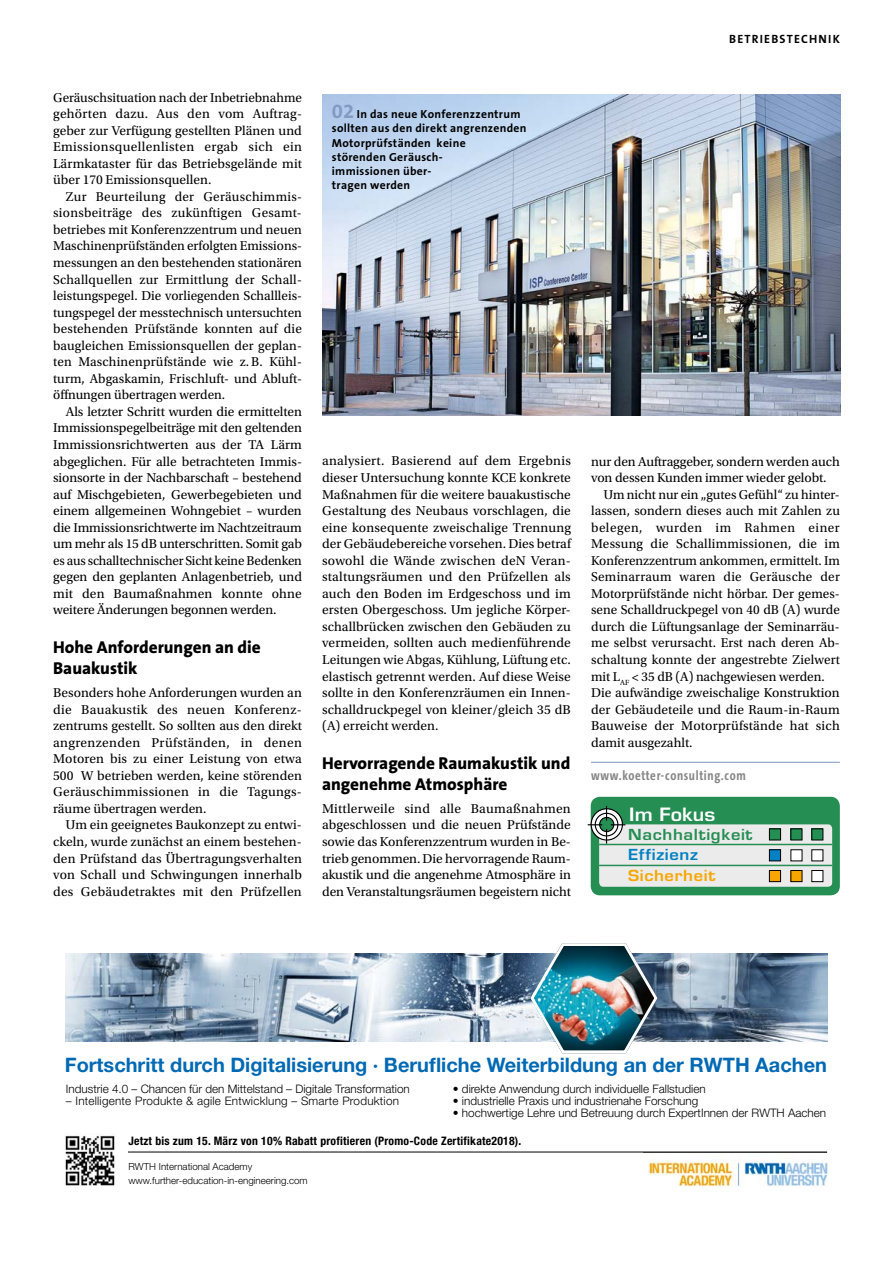
<style>
.page{position:relative;width:893px;height:1263px;background:#fff}
.page>*{position:absolute;margin:0;border:0;box-sizing:border-box;transform-origin:0 0}
.t1{font:700 19.95px "Helvetica Neue LT Com";color:#0069b4}
.t2{font:18px "Square 721 Dm Normal";color:#fff;scale:1.09 1}
.t3{font:800 17.25px/21px "The Sans B8";color:#000}
.t4{font:14.85px "Square 721 Dm Normal";letter-spacing:.04em;color:#258e53;scale:1.11 1}
.t5{font:14.85px "Square 721 Dm Normal";letter-spacing:.04em;color:#f7a600;scale:1.11 1}
.t6{font:14.85px "Square 721 Dm Normal";letter-spacing:.04em;color:#0081c3;scale:1.11 1}
.t7{font:13.5px/16.5px "Utopia Std";letter-spacing:.005em;color:#000;text-align:justify}
.t8{font:13.5px "Utopia Std";letter-spacing:.035em;color:#000}
.t9{font:700 13.5px "The Sans Cd LF7";letter-spacing:.05em;color:#878787}
.t10{font:700 12px "The Sans B7";letter-spacing:.1em;color:#000}
.t11{font:300 11.7px "Helvetica Neue LT Com";color:#000}
.t12{font:700 11.7px/14.2px "The Sans B7";letter-spacing:.025em;color:#000}
.t13{font:700 condensed 11.7px "Helvetica Neue LT Com";letter-spacing:.02em;color:#000}
.t14{font:300 11.7px "Helvetica Neue LT Com";letter-spacing:.02em;color:#000}
.t15{font:300 9.75px/14.7px "Helvetica Neue LT Com";color:#000}
.s1{font-size:20.25px;color:#839bc3}
</style>
<div class="page">
<img style="left:323px;top:94px;width:518px;height:322px">
<div style="left:591px;top:797px;width:248px;height:97px;background:#258e53;border-radius:9px"></div>
<div style="left:591px;top:797px;width:249px;height:98px;border:2px solid #258e53;border-radius:9px"></div>
<div style="left:599px;top:824px;width:233px;height:63px;background:#ebebeb;border-radius:4px"></div>
<svg style="left:588px;top:806px;width:37px;height:38px"></svg>
<hr style="left:599px;top:844px;width:233px;height:1px;background:#258e53">
<hr style="left:599px;top:865px;width:233px;height:1px;background:#258e53">
<div style="left:769px;top:829px;width:11px;height:11px;background:#258e53"></div>
<div style="left:769px;top:828px;width:12px;height:12px;border:1px solid #000"></div>
<div style="left:791px;top:829px;width:11px;height:11px;background:#258e53"></div>
<div style="left:790px;top:828px;width:12px;height:12px;border:1px solid #000"></div>
<div style="left:812px;top:829px;width:11px;height:11px;background:#258e53"></div>
<div style="left:811px;top:828px;width:12px;height:12px;border:1px solid #000"></div>
<div style="left:769px;top:850px;width:11px;height:11px;background:#0081c3"></div>
<div style="left:769px;top:849px;width:12px;height:12px;border:1px solid #000"></div>
<div style="left:791px;top:850px;width:11px;height:11px;background:#fff"></div>
<div style="left:812px;top:850px;width:11px;height:11px;background:#fff"></div>
<div style="left:769px;top:870px;width:11px;height:12px;background:#f7a600"></div>
<div style="left:769px;top:870px;width:12px;height:12px;border:1px solid #000"></div>
<div style="left:791px;top:870px;width:11px;height:12px;background:#f7a600"></div>
<div style="left:790px;top:870px;width:12px;height:12px;border:1px solid #000"></div>
<div style="left:812px;top:870px;width:11px;height:12px;background:#fff"></div>
<div style="left:811px;top:870px;width:12px;height:12px;border:1px solid #000"></div>
<hr style="left:591px;top:762px;width:249px;height:1px;background:#839bc3">
<img style="left:66px;top:953px;width:761px;height:88px">
<img style="left:648px;top:1152px;width:180px;height:35px">
<img style="left:529px;top:943px;width:130px;height:111px">
<img style="left:65px;top:1135px;width:50px;height:51px">
<hr style="left:128px;top:1152px;width:699px;height:1px;background:#000">
<p class="t7" style="left:53px;top:89px;width:250px">Geräuschsituation nach der Inbetriebnahme gehörten dazu. Aus den vom Auftrag&shy;geber zur Verfügung gestellten Plänen und Emissionsquellenlisten ergab sich ein Lärmkataster für das Betriebsgelände mit über 170 Emissionsquellen.</p>
<p class="t7" style="left:53px;top:188px;width:250px;text-indent:13px">Zur Beurteilung der Geräuschimmis&shy;sionsbeiträge des zukünftigen Gesamt&shy;betriebes mit Konferenzzentrum und neuen Maschinenprüfständen erfolgten Emissions&shy;messungen an den bestehenden stationären Schallquellen zur Ermittlung der Schall&shy;leistungspegel. Die vorliegenden Schallleis&shy;tungspegel der messtechnisch untersuchten bestehenden Prüfstände konnten auf die baugleichen Emissionsquellen der geplan&shy;ten Maschinenprüfstände wie z.B. Kühl&shy;turm, Abgaskamin, Frischluft- und Abluft&shy;öffnungen übertragen werden.</p>
<p class="t7" style="left:53px;top:403px;width:250px;text-indent:13px">Als letzter Schritt wurden die ermittelten Immissionspegelbeiträge mit den geltenden Immissionsrichtwerten aus der TA Lärm abgeglichen. Für alle betrachteten Immis&shy;sionsorte in der Nachbarschaft – bestehend auf Mischgebieten, Gewerbegebieten und einem allgemeinen Wohngebiet – wurden die Immissionsrichtwerte im Nachtzeitraum um mehr als 15 dB unterschritten. Somit gab es aus schalltechnischer Sicht keine Bedenken gegen den geplanten Anlagenbetrieb, und mit den Baumaßnahmen konnte ohne weitere Änderungen begonnen werden.</p>
<p class="t3" style="left:53px;top:637px;width:209px">Hohe Anforderungen an die<br>Bauakustik</p>
<p class="t7" style="left:53px;top:685px;width:250px">Besonders hohe Anforderungen wurden an die Bauakustik des neuen Konferenz&shy;zentrums gestellt. So sollten aus den direkt angrenzenden Prüfständen, in denen Motoren bis zu einer Leistung von etwa 500 W betrieben werden, keine störenden Geräuschimmissionen in die Tagungs&shy;räume übertragen werden.</p>
<p class="t7" style="left:53px;top:817px;width:250px;text-indent:13px">Um ein geeignetes Baukonzept zu entwi&shy;ckeln, wurde zunächst an einem bestehen&shy;den Prüfstand das Übertragungsverhalten von Schall und Schwingungen innerhalb des Gebäudetraktes mit den Prüfzellen</p>
<p class="t12" style="left:332px;top:107px;width:196px"><span class="s1">02</span> In das neue Konferenzzentrum sollten aus den direkt angrenzenden<br>Motorprüfständen keine<br>störenden Geräusch-<br>immissionen über-<br>tragen werden</p>
<p class="t10" style="left:729px;top:32px;width:112px">BETRIEBSTECHNIK</p>
<p class="t7" style="left:322px;top:453px;width:250px">analysiert. Basierend auf dem Ergebnis dieser Untersuchung konnte KCE konkrete Maßnahmen für die weitere bauakustische Gestaltung des Neubaus vorschlagen, die eine konsequente zweischalige Trennung der Gebäudebereiche vorsehen. Dies betraf sowohl die Wände zwischen deN Veran&shy;staltungsräumen und den Prüfzellen als auch den Boden im Erdgeschoss und im ersten Obergeschoss. Um jegliche Körper&shy;schallbrücken zwischen den Gebäuden zu vermeiden, sollten auch medienführende Leitungen wie Abgas, Kühlung, Lüftung etc. elastisch getrennt werden. Auf diese Weise sollte in den Konferenzräumen ein Innen&shy;schalldruckpegel von kleiner/gleich 35 dB (A) erreicht werden.</p>
<p class="t3" style="left:322px;top:753px;width:250px">Hervorragende Raumakustik und angenehme Atmosphäre</p>
<p class="t7" style="left:322px;top:800px;width:250px">Mittlerweile sind alle Baumaßnahmen abgeschlossen und die neuen Prüfstände sowie das Konferenzzentrum wurden in Be&shy;trieb genommen. Die hervorragende Raum&shy;akustik und die angenehme Atmosphäre in den Veranstaltungsräumen begeistern nicht</p>
<p class="t7" style="left:591px;top:453px;width:250px">nur den Auftraggeber, sondern werden auch</p>
<p class="t7" style="left:591px;top:470px;width:237px">von dessen Kunden immer wieder gelobt.</p>
<p class="t7" style="left:604px;top:486px;width:237px">Um nicht nur ein „gutes Gefühl“ zu hinter-</p>
<p class="t7" style="left:591px;top:503px;width:250px">lassen, sondern dieses auch mit Zahlen zu</p>
<p class="t8" style="left:591px;top:520px;width:250px">belegen, wurden im Rahmen einer</p>
<p class="t7" style="left:591px;top:536px;width:250px">Messung die Schallimmissionen, die im</p>
<p class="t7" style="left:591px;top:552px;width:250px">Konferenzzentrum ankommen, ermittelt. Im</p>
<p class="t7" style="left:591px;top:569px;width:250px">Seminarraum waren die Geräusche der</p>
<p class="t7" style="left:591px;top:585px;width:250px">Motorprüfstände nicht hörbar. Der gemes-</p>
<p class="t7" style="left:591px;top:602px;width:250px">sene Schalldruckpegel von 40 dB (A) wurde</p>
<p class="t7" style="left:591px;top:618px;width:250px">durch die Lüftungsanlage der Seminarräu-</p>
<p class="t7" style="left:591px;top:635px;width:250px">me selbst verursacht. Erst nach deren Ab-</p>
<p class="t7" style="left:591px;top:652px;width:250px">schaltung konnte der angestrebte Zielwert</p>
<p class="t7" style="left:591px;top:668px;width:235px">mit L<sub>AF</sub> &lt; 35 dB (A) nachgewiesen werden.</p>
<p class="t7" style="left:591px;top:685px;width:250px">Die aufwändige zweischalige Konstruktion</p>
<p class="t7" style="left:591px;top:701px;width:250px">der Gebäudeteile und die Raum-in-Raum</p>
<p class="t7" style="left:591px;top:718px;width:250px">Bauweise der Motorprüfstände hat sich</p>
<p class="t7" style="left:591px;top:734px;width:103px">damit ausgezahlt.</p>
<p class="t9" style="left:591px;top:768px;width:156px">www.koetter-consulting.com</p>
<h2 class="t2" style="left:629px;top:803px;width:80px">Im Fokus</h2>
<p class="t4" style="left:628px;top:825px;width:114px">Nachhaltigkeit</p>
<p class="t6" style="left:628px;top:845px;width:64px">Effizienz</p>
<p class="t5" style="left:628px;top:866px;width:80px">Sicherheit</p>
<h1 class="t1" style="left:65px;top:1052px;width:764px">Fortschritt durch Digitalisierung · Berufliche Weiterbildung an der RWTH Aachen</h1>
<p class="t11" style="left:66px;top:1082px;width:345px">Industrie 4.0 – Chancen für den Mittelstand – Digitale Transformation</p>
<p class="t14" style="left:66px;top:1094px;width:335px">– Intelligente Produkte &amp; agile Entwicklung – Smarte Produktion</p>
<p class="t11" style="left:453px;top:1082px;width:254px">• direkte Anwendung durch individuelle Fallstudien</p>
<p class="t11" style="left:453px;top:1094px;width:247px">• industrielle Praxis und industrienahe Forschung</p>
<p class="t11" style="left:453px;top:1106px;width:375px">• hochwertige Lehre und Betreuung durch ExpertInnen der RWTH Aachen</p>
<p class="t13" style="left:128px;top:1133px;width:395px">Jetzt bis zum 15. März von 10% Rabatt profitieren (Promo-Code Zertifikate2018).</p>
<p class="t15" style="left:128px;top:1158px;width:181px">RWTH International Academy www.further-education-in-engineering.com</p>
</div>
